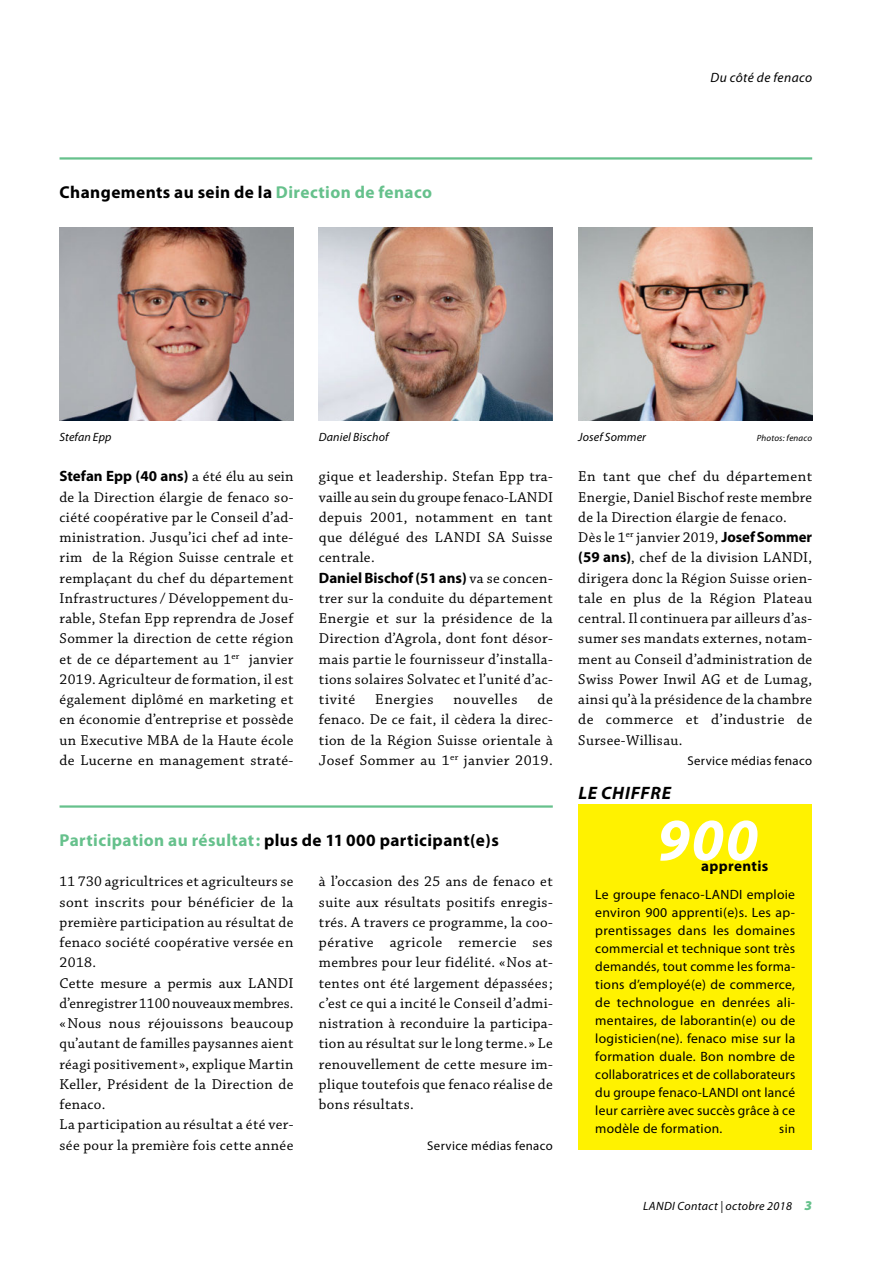
<style>
.page{position:relative;width:893px;height:1263px;background:#fff}
.page>*{position:absolute;margin:0;border:0;box-sizing:border-box;transform-origin:0 0}
.t1{font:italic 700 60px "Myriad Pro";color:#fff}
.t2{font:italic 700 18px "Myriad Pro";letter-spacing:.04em;color:#000}
.t3{font:700 17.25px "Myriad Pro";letter-spacing:.025em;color:#000}
.t4{font:15px/20.2px "Chaparral Pro";letter-spacing:.025em;color:#000;text-align:justify}
.t5{font:700 15px "Myriad Pro";color:#000}
.t6{font:700 15px "Myriad Pro";letter-spacing:.025em;color:#000}
.t7{font:13.5px/18px "Myriad Pro";letter-spacing:.02em;color:#000;text-align:justify}
.t8{font:italic 13.5px "Myriad Pro";letter-spacing:.03em;color:#000}
.t9{font:12.75px "Myriad Pro";letter-spacing:.03em;color:#000}
.t10{font:italic 12px "Myriad Pro";letter-spacing:.01em;color:#000}
.t11{font:italic 12px "Myriad Pro";letter-spacing:.03em;color:#000}
.t12{font:italic 9px "Myriad Pro";letter-spacing:.025em;color:#000}
.s1{color:#66c18c}
.s2{font-family:"Chaparral Pro";font-weight:400}
.s3{font-family:"Myriad Pro";font-weight:700}
.s4{font-weight:900;font-size:13.5px;color:#66c18c}
</style>
<div class="page">
<img style="left:60px;top:227px;width:233px;height:194px">
<img style="left:319px;top:227px;width:234px;height:194px">
<img style="left:578px;top:227px;width:234px;height:194px">
<div style="left:578px;top:804px;width:234px;height:346px;background:#fff200"></div>
<hr style="left:60px;top:157px;width:752px;height:3px;background:#66c18c">
<hr style="left:60px;top:805px;width:493px;height:3px;background:#66c18c">
<p class="t3" style="left:60px;top:182px;width:374px">Changements au sein de la <span class="s1">Direction de fenaco</span></p>
<p class="t8" style="left:711px;top:71px;width:103px">Du côté de fenaco</p>
<p class="t10" style="left:60px;top:430px;width:53px">Stefan Epp</p>
<p class="t10" style="left:319px;top:430px;width:71px">Daniel Bischof</p>
<p class="t10" style="left:578px;top:430px;width:69px">Josef Sommer</p>
<p class="t12" style="left:757px;top:433px;width:57px">Photos: fenaco</p>
<p class="t5" style="left:60px;top:468px;width:235px">Stefan Epp (40 ans) <span class="s2">a été élu au sein</span></p>
<p class="t4" style="left:60px;top:487px;width:235px">de la Direction élargie de fenaco so&shy;ciété coopérative par le Conseil d’ad&shy;ministration. Jusqu’ici chef ad inte&shy;rim de la Région Suisse centrale et remplaçant du chef du département Infrastructures / Développement du&shy;rable, Stefan Epp reprendra de Josef Sommer la direction de cette région et de ce département au 1<sup>er</sup> janvier 2019. Agriculteur de formation, il est également diplômé en marketing et en économie d’entreprise et possède un Executive MBA de la Haute école de Lucerne en management straté-</p>
<p class="t4" style="left:319px;top:467px;width:235px">gique et leadership. Stefan Epp tra&shy;vaille au sein du groupe fenaco-LANDI depuis 2001, notamment en tant que délégué des LANDI SA Suisse centrale.</p>
<p class="t5" style="left:319px;top:569px;width:235px">Daniel Bischof (51 ans) <span class="s2">va se concen-</span></p>
<p class="t4" style="left:319px;top:589px;width:235px">trer sur la conduite du département Energie et sur la présidence de la Direction d’Agrola, dont font désor&shy;mais partie le fournisseur d’installa&shy;tions solaires Solvatec et l’unité d’ac&shy;tivité</p>
<p class="t4" style="left:319px;top:690px;width:235px;text-indent:218px">de fenaco. De ce fait, il cèdera la direc&shy;tion de la Région Suisse orientale à Josef Sommer au 1<sup>er</sup> janvier 2019.</p>
<p class="t4" style="left:375px;top:690px;width:60px">Energies</p>
<p class="t4" style="left:453px;top:690px;width:65px">nouvelles</p>
<p class="t3" style="left:60px;top:830px;width:441px"><span class="s1">Participation au résultat:</span> plus de 11 000 participant(e)s</p>
<p class="t4" style="left:60px;top:872px;width:235px;text-align:left">11 730 agricultrices et agriculteurs se sont inscrits pour bénéficier de la première participation au résultat de fenaco société coopérative versée en<br>2018.<br>Cette mesure a permis aux LANDI d’enregistrer 1100 nouveaux membres. «Nous nous réjouissons beaucoup qu’autant de familles paysannes aient réagi positivement», explique Martin<br>Keller, Président de la Direction de fenaco.<br>La participation au résultat a été ver&shy;sée pour la première fois cette année</p>
<p class="t4" style="left:319px;top:872px;width:235px">à l’occasion des 25 ans de fenaco et suite aux résultats positifs enregis&shy;trés. A travers ce programme, la coo&shy;pérative agricole remercie ses membres pour leur fidélité. «Nos at&shy;tentes ont été largement dépassées; c’est ce qui a incité le Conseil d’admi&shy;nistration à reconduire la participa&shy;tion au résultat sur le long terme.» Le renouvellement de cette mesure im&shy;plique toutefois que fenaco réalise de bons résultats.</p>
<p class="t9" style="left:427px;top:1138px;width:127px">Service médias fenaco</p>
<p class="t4" style="left:578px;top:467px;width:235px;text-align:left">En tant que chef du département Energie, Daniel Bischof reste membre de la Direction élargie de fenaco.<br>Dès le 1<sup>er</sup> janvier 2019, <span class="s3">Josef Sommer (59 ans)</span>, chef de la division LANDI, dirigera donc la Région Suisse orien&shy;tale en plus de la Région Plateau central. Il continuera par ailleurs d’as&shy;sumer ses mandats externes, notam&shy;ment au Conseil d’administration de Swiss Power Inwil AG et de Lumag, ainsi qu’à la présidence de la chambre de commerce et d’industrie de Sursee-Willisau.</p>
<p class="t9" style="left:687px;top:754px;width:126px">Service médias fenaco</p>
<p class="t2" style="left:578px;top:783px;width:94px">LE CHIFFRE</p>
<h1 class="t1" style="left:657px;top:807px;width:102px">900</h1>
<p class="t6" style="left:701px;top:857px;width:69px">apprentis</p>
<p class="t7" style="left:595px;top:885px;width:201px">Le groupe fenaco-LANDI emploie environ 900 apprenti(e)s. Les ap&shy;prentissages dans les domaines commercial et technique sont très demandés, tout comme les forma&shy;tions d’employé(e) de commerce, de technologue en denrées ali&shy;mentaires, de laborantin(e) ou de logisticien(ne). fenaco mise sur la formation duale. Bon nombre de collaboratrices et de collaborateurs du groupe fenaco-LANDI ont lancé leur carrière avec succès grâce à ce modèle de formation.</p>
<p class="t9" style="left:779px;top:1121px;width:17px">sin</p>
<p class="t11" style="left:643px;top:1200px;width:171px">LANDI Contact | octobre 2018 <span class="s4">3</span></p>
</div>
